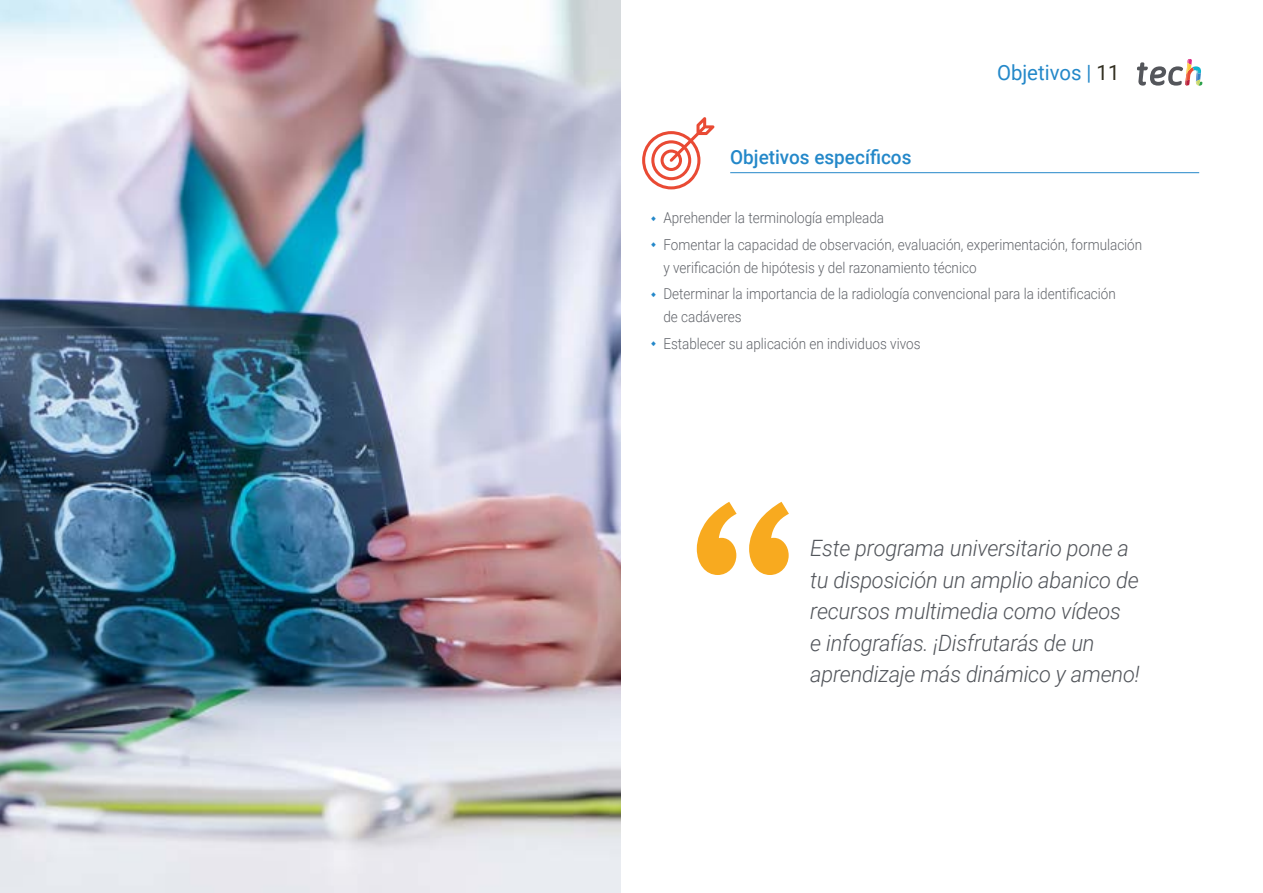
<style>
.page{position:relative;width:1263px;height:893px;background:#fff}
.page>*{position:absolute;margin:0;border:0;box-sizing:border-box;transform-origin:0 0}
.t1{font:italic 300 22.5px/31.5px "Roboto";letter-spacing:-.01em;color:#52555b}
.t2{font:21px "Roboto";color:#2488c9}
.t3{font:500 19.5px "Roboto";color:#2488c9}
.t4{font:300 15px/26.7px "Roboto";color:#61646a;scale:.9 1}
.s1{color:#312e20}
</style>
<div class="page">
<hr style="left:730px;top:172px;width:469px;height:1px;background:#2488c9">
<svg style="left:642px;top:117px;width:72px;height:72px"></svg>
<img style="left:0;top:0;width:621px;height:893px">
<svg style="left:697px;top:502px;width:92px;height:73px"></svg>
<svg style="left:1137px;top:59px;width:65px;height:27px"></svg>
<h3 class="t3" style="left:730px;top:144px;width:183px">Objetivos específicos</h3>
<h2 class="t2" style="left:997px;top:57px;width:124px">Objetivos | <span class="s1">11</span></h2>
<p class="t4" style="left:663px;top:204px;width:534px">Aprehender la terminología empleada<br>Fomentar la capacidad de observación, evaluación, experimentación, formulación</p>
<p class="t4" style="left:663px;top:253px;width:504px">y verificación de hipótesis y del razonamiento técnico<br>Determinar la importancia de la radiología convencional para la identificación</p>
<p class="t4" style="left:663px;top:303px;width:287px">de cadáveres<br>Establecer su aplicación en individuos vivos</p>
<h1 class="t1" style="left:810px;top:532px;width:331px">Este programa universitario pone a tu disposición un amplio abanico de recursos multimedia como vídeos<br>e infografías. ¡Disfrutarás de un aprendizaje más dinámico y ameno!</h1>
</div>
